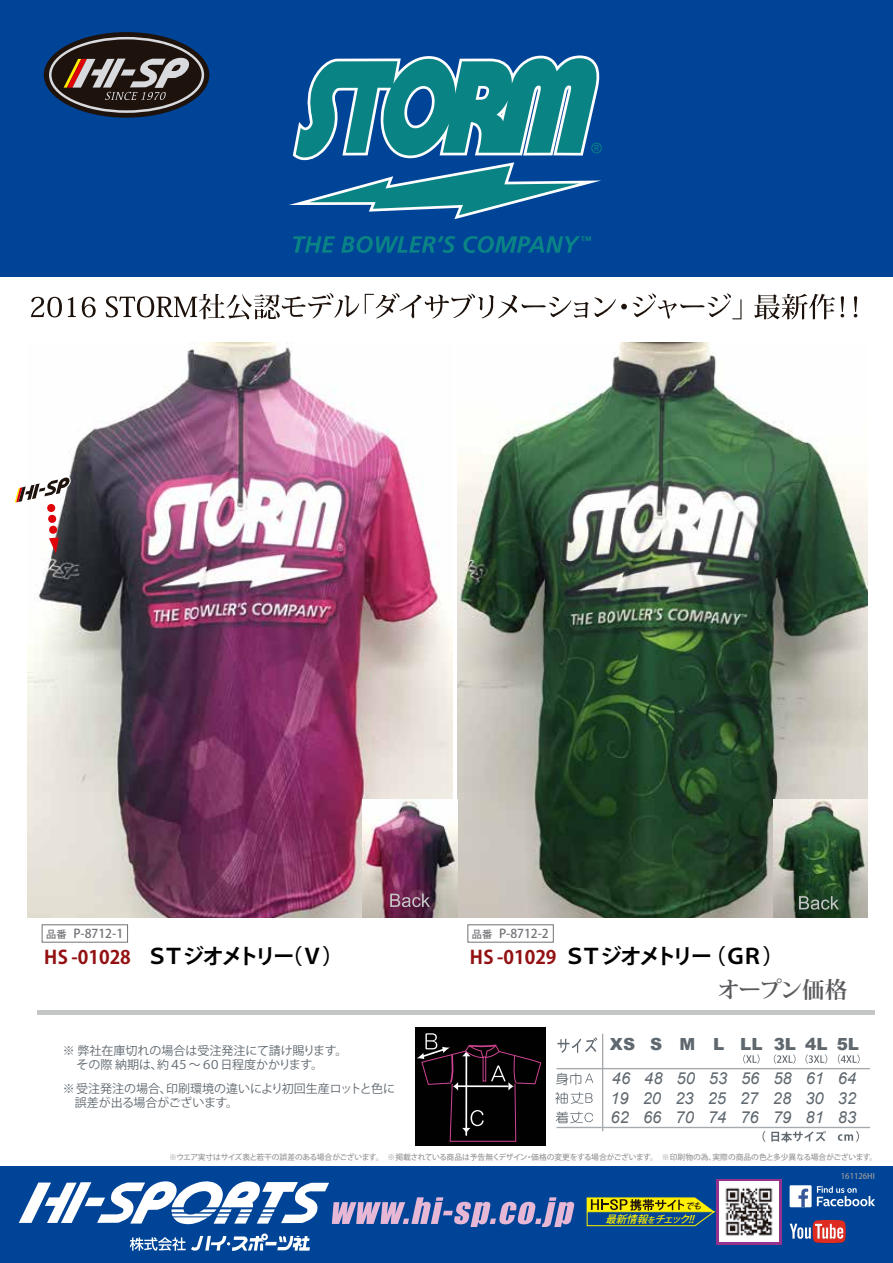
<style>
.page{position:relative;width:893px;height:1263px;background:#fff}
.page>*{position:absolute;margin:0;border:0;box-sizing:border-box;transform-origin:0 0}
.t1{font:700 22.5px "Koz Min Pro";letter-spacing:-.05em;color:#5b5b5f}
.t2{font:700 21px "Koz Go Pro";letter-spacing:-.145em;color:#020102}
.t3{font:700 21px "Koz Go Pro";letter-spacing:-.11em;color:#020102}
.t4{font:900 16.65px "Arial";color:#5f686f}
.t5{font:italic 16.5px/19.5px "Arial";color:#5f686f}
.t6{font:13.65px "Yenti EG Medium SJIS";color:#5f686f}
.t7{font:500 12.15px "Koz Go Pro";color:#727277}
.t8{font:12px/14.4px "Koz Go Pro";color:#5f686f}
.t9{font:italic 500 10.35px "Koz Go Pro";color:#ffef00}
.t10{font:italic 500 8.4px "Koz Go Pro";color:#1e120d}
.t11{font:500 7.8px "Koz Go Pro";letter-spacing:-.03em;color:#9b9a9b}
.t12{font:500 7.8px "Koz Go Pro";color:#9b9a9b}
.s1{font-size:10.2px}
.s2{font-size:18.6px;color:#931112}
.s3{font-size:8.1px}
</style>
<div class="page">
<img style="left:458px;top:343px;width:409px;height:575px">
<img style="left:27px;top:343px;width:426px;height:575px">
<div style="left:0;top:0;width:893px;height:277px;background:#004497"></div>
<hr style="left:38px;top:1010px;width:837px;height:4px;background:#c5c6c6">
<svg style="left:293px;top:236px;width:42px;height:17px"></svg>
<svg style="left:341px;top:236px;width:114px;height:17px"></svg>
<svg style="left:463px;top:236px;width:128px;height:17px"></svg>
<svg style="left:289px;top:56px;width:313px;height:163px"></svg>
<div style="left:0;top:1166px;width:893px;height:97px;background:#004497"></div>
<svg style="left:716px;top:1179px;width:65px;height:65px"></svg>
<img style="left:719px;top:1182px;width:59px;height:59px">
<svg style="left:130px;top:1233px;width:180px;height:18px"></svg>
<svg style="left:790px;top:1220px;width:56px;height:23px"></svg>
<div style="left:790px;top:1185px;width:22px;height:22px;background:#fff"></div>
<svg style="left:798px;top:1188px;width:10px;height:19px"></svg>
<svg style="left:817px;top:1186px;width:58px;height:20px"></svg>
<svg style="left:586px;top:1197px;width:129px;height:29px"></svg>
<svg style="left:762px;top:1131px;width:64px;height:11px"></svg>
<svg style="left:838px;top:1131px;width:21px;height:11px"></svg>
<svg style="left:555px;top:1092px;width:38px;height:12px"></svg>
<svg style="left:557px;top:1037px;width:40px;height:16px"></svg>
<svg style="left:556px;top:1111px;width:37px;height:12px"></svg>
<hr style="left:557px;top:1068px;width:313px;height:1px;background:#a5aaae">
<hr style="left:557px;top:1127px;width:313px;height:1px;background:#a5aaae">
<hr style="left:602px;top:1034px;width:1px;height:97px;background:#a5aaae">
<div style="left:415px;top:1026px;width:131px;height:119px;background:#020102"></div>
<svg style="left:416px;top:1033px;width:126px;height:109px"></svg>
<svg style="left:585px;top:1073px;width:8px;height:10px"></svg>
<div style="left:467px;top:924px;width:87px;height:19px;border:1px solid #727277"></div>
<div style="left:42px;top:924px;width:86px;height:19px;border:1px solid #727277"></div>
<svg style="left:19px;top:1181px;width:555px;height:46px"></svg>
<svg style="left:14px;top:476px;width:57px;height:28px"></svg>
<svg style="left:743px;top:1054px;width:16px;height:10px"></svg>
<svg style="left:774px;top:1054px;width:21px;height:10px"></svg>
<svg style="left:805px;top:1054px;width:22px;height:10px"></svg>
<svg style="left:838px;top:1054px;width:22px;height:10px"></svg>
<div style="left:44px;top:32px;width:165px;height:86px;background:#1e120d;border-radius:50%"></div>
<svg style="left:49px;top:37px;width:155px;height:76px"></svg>
<img style="left:362px;top:800px;width:95px;height:118px">
<img style="left:773px;top:799px;width:95px;height:119px">
<svg style="left:799px;top:896px;width:40px;height:14px"></svg>
<svg style="left:390px;top:894px;width:40px;height:13px"></svg>
<svg style="left:31px;top:297px;width:31px;height:20px"></svg>
<svg style="left:68px;top:297px;width:8px;height:20px"></svg>
<svg style="left:82px;top:297px;width:14px;height:20px"></svg>
<svg style="left:106px;top:293px;width:253px;height:26px"></svg>
<svg style="left:365px;top:293px;width:223px;height:26px"></svg>
<svg style="left:594px;top:297px;width:33px;height:20px"></svg>
<svg style="left:633px;top:293px;width:108px;height:26px"></svg>
<svg style="left:754px;top:294px;width:81px;height:25px"></svg>
<hr style="left:841px;top:296px;width:3px;height:16px;background:#1d120b">
<hr style="left:854px;top:296px;width:3px;height:16px;background:#1d120b">
<svg style="left:49px;top:537px;width:10px;height:17px"></svg>
<div style="left:49px;top:525px;width:8px;height:9px;background:#e00209;border-radius:50%"></div>
<div style="left:48px;top:515px;width:8px;height:8px;background:#e00209;border-radius:50%"></div>
<div style="left:47px;top:504px;width:8px;height:8px;background:#e00209;border-radius:50%"></div>
<h3 class="t7" style="left:46px;top:926px;width:78px"><span class="s1">品番</span> P-8712-1</h3>
<h3 class="t7" style="left:472px;top:926px;width:78px"><span class="s1">品番</span> P-8712-2</h3>
<h2 class="t3" style="left:44px;top:942px;width:301px"><span class="s2">HS -01028</span> ＳＴジオメトリー（Ｖ）</h2>
<h2 class="t2" style="left:470px;top:942px;width:315px"><span class="s2">HS -01029</span> ＳＴジオメトリー（ＧＲ）</h2>
<h3 class="t8" style="left:77px;top:1043px;width:272px;text-indent:-14px">※ 弊社在庫切れの場合は受注発注にて請け賜ります。その際 納期は、約４５～６０日程度かかります。</h3>
<h3 class="t8" style="left:63px;top:1081px;width:334px">※受注発注の場合、印刷環境の違いにより初回生産ロットと色に　誤差が出る場合がございます。</h3>
<h3 class="t6" style="left:555px;top:1072px;width:29px">身巾</h3>
<h1 class="t1" style="left:717px;top:974px;width:131px">オープン価格</h1>
<h3 class="t4" style="left:610px;top:1032px;width:251px">XS S M L LL 3L4L5L</h3>
<h3 class="t5" style="left:610px;top:1069px;width:183px">46 48 50 53 56 58<br>19 20 23 25 27 28</h3>
<h3 class="t5" style="left:611px;top:1108px;width:182px">62 66 70 74 76 79</h3>
<h3 class="t5" style="left:805px;top:1069px;width:20px">61<br>30</h3>
<h3 class="t5" style="left:805px;top:1108px;width:20px">81</h3>
<h3 class="t5" style="left:838px;top:1069px;width:20px">64<br>32</h3>
<h3 class="t5" style="left:838px;top:1108px;width:20px">83</h3>
<p class="t11" style="left:169px;top:1152px;width:710px">※ウエア実寸はサイズ表と若干の誤差のある場合がございます。　※掲載されている商品は予告無くデザイン・価格の変更をする場合がございます。　※印刷物の為、実際の商品の色と多少異なる場合がございます。</p>
<p class="t10" style="left:685px;top:1201px;width:21px">でも</p>
<h3 class="t9" style="left:605px;top:1212px;width:97px">最新情報<span class="s3">を</span>チェック！！</h3>
<p class="t12" style="left:841px;top:1171px;width:35px">161126HI</p>
</div>
